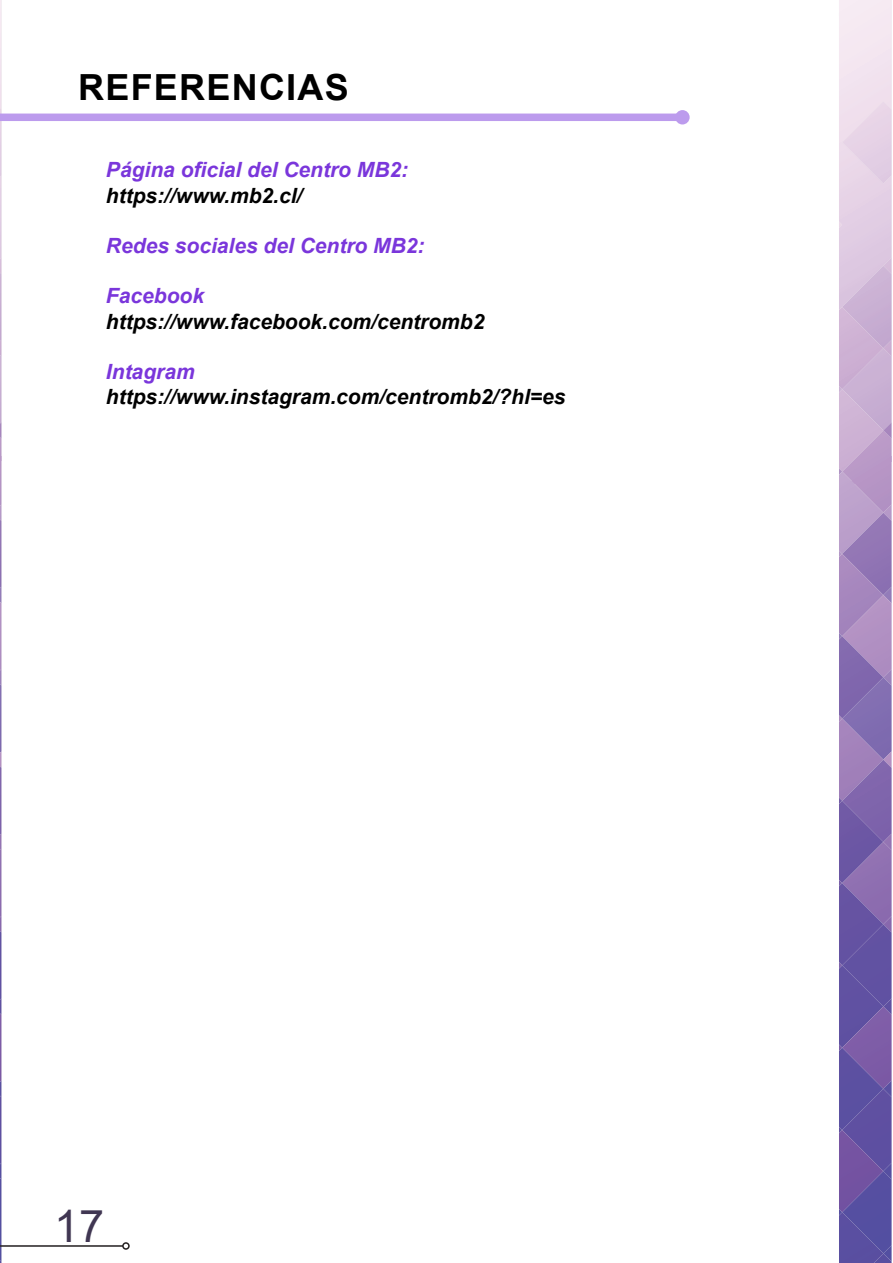
<style>
.page{position:relative;width:893px;height:1263px;background:#fff}
.page>*{position:absolute;margin:0;border:0;box-sizing:border-box;transform-origin:0 0}
.t1{font:45px "Arial";color:#403652}
.Estilo_de_párrafo_1{font:700 36px "Arial";letter-spacing:.035em;color:#000}
.Estilo_de_párrafo_3{font:italic 700 21px "Arial";color:#000}
.Estilo_de_párrafo_3-2{font:italic 700 21px "Arial";color:#7a36db}
</style>
<div class="page">
<svg style="left:0;top:0;width:1px;height:1263px"></svg>
<svg style="left:839px;top:0;width:52px;height:258px;background:#ecdbeb"></svg>
<svg style="left:842px;top:101px;width:49px;height:82px;background:#e8d5e7"></svg>
<svg style="left:839px;top:221px;width:3px;height:7px"></svg>
<svg style="left:839px;top:258px;width:52px;height:1005px;background:#8f78b5"></svg>
<div style="left:0;top:114px;width:682px;height:7px;background:#bc9bed"></div>
<div style="left:675px;top:110px;width:15px;height:14px;background:#bc9bed;border-radius:50%"></div>
<hr style="left:0;top:1245px;width:123px;height:2px;background:#231f20">
<div style="left:122px;top:1242px;width:8px;height:8px;border:2px solid #231f20;border-radius:50%"></div>
<p class="Estilo_de_párrafo_1" style="left:78px;top:62px;width:272px">REFERENCIAS</p>
<p class="Estilo_de_párrafo_3-2" style="left:106px;top:156px;width:304px">Página oficial del Centro MB2:</p>
<p class="Estilo_de_párrafo_3" style="left:106px;top:181px;width:198px">https://www.mb2.cl/</p>
<p class="Estilo_de_párrafo_3-2" style="left:106px;top:232px;width:320px">Redes sociales del Centro MB2:</p>
<p class="Estilo_de_párrafo_3-2" style="left:106px;top:282px;width:100px">Facebook</p>
<p class="Estilo_de_párrafo_3" style="left:106px;top:307px;width:380px">https://www.facebook.com/centromb2</p>
<p class="Estilo_de_párrafo_3-2" style="left:106px;top:358px;width:90px">Intagram</p>
<p class="Estilo_de_párrafo_3" style="left:106px;top:383px;width:461px">https://www.instagram.com/centromb2/?hl=es</p>
<h1 class="t1" style="left:54px;top:1195px;width:52px">17</h1>
</div>
